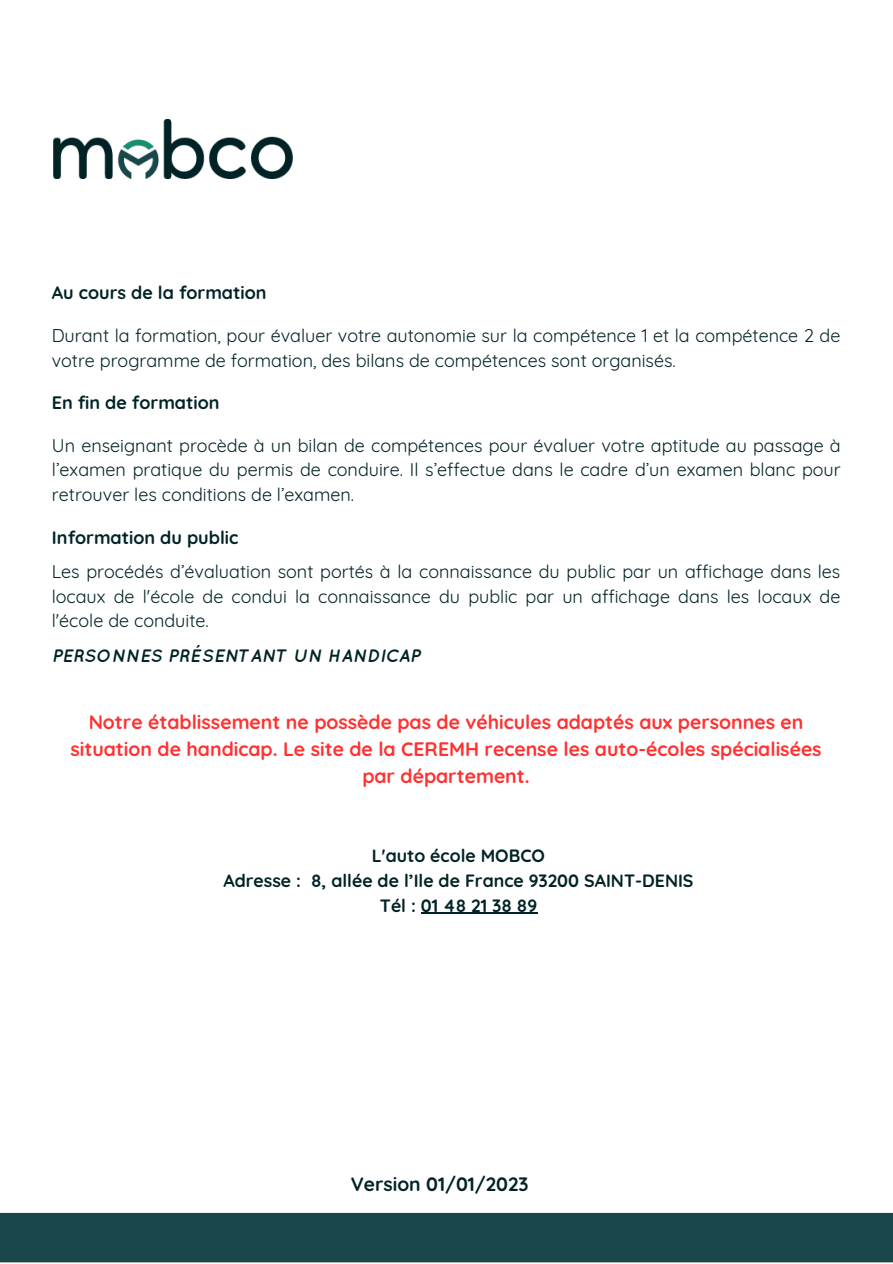
<style>
.page{position:relative;width:893px;height:1264px;background:#fff}
.page>*{position:absolute;margin:0;border:0;box-sizing:border-box;transform-origin:0 0}
.t1{font:700 19.5px/27px "Quicksand";color:#ff3131;text-align:center}
.t2{font:700 19.35px "Quicksand";color:#012326}
.t3{font:18px/24.8px "Quicksand";color:#012326;text-align:justify}
.t4{font:700 18px "Quicksand";color:#012326}
.t5{font:italic 700 18px "Quicksand";color:#012326}
.t6{font:700 17.7px "Quicksand";color:#012326}
</style>
<div class="page">
<div style="left:0;top:1212px;width:892px;height:50px;background:#1a4749"></div>
<hr style="left:421px;top:912px;width:116px;height:1px;background:#012326">
<img style="left:54px;top:119px;width:238px;height:60px">
<p class="t4" style="left:52px;top:281px;width:216px">Au cours de la formation</p>
<p class="t3" style="left:52px;top:323px;width:790px">Durant la formation, pour évaluer votre autonomie sur la compétence 1 et la compétence 2 de votre programme de formation, des bilans de compétences sont organisés.</p>
<p class="t4" style="left:52px;top:391px;width:169px">En fin de formation</p>
<p class="t3" style="left:52px;top:432px;width:790px">Un enseignant procède à un bilan de compétences pour évaluer votre aptitude au passage à l’examen pratique du permis de conduire. Il s’effectue dans le cadre d’un examen blanc pour retrouver les conditions de l’examen.</p>
<p class="t4" style="left:52px;top:525px;width:188px">Information du public</p>
<p class="t3" style="left:52px;top:558px;width:790px">Les procédés d’évaluation sont portés à la connaissance du public par un affichage dans les locaux de l'école de condui la connaissance du public par un affichage dans les locaux de l'école de conduite.</p>
<p class="t5" style="left:52px;top:645px;width:370px">PERSONNES PRÉSENTANT UN HANDICAP</p>
<p class="t1" style="left:70px;top:708px;width:752px">Notre établissement ne possède pas de véhicules adaptés aux personnes en situation de handicap. Le site de la CEREMH recense les auto-écoles spécialisées par département.</p>
<p class="t6" style="left:372px;top:844px;width:175px">L'auto école MOBCO</p>
<p class="t6" style="left:223px;top:869px;width:471px">Adresse : 8, allée de l’Ile de France 93200 SAINT-DENIS</p>
<p class="t6" style="left:380px;top:894px;width:159px">Tél : 01 48 21 38 89</p>
<p class="t2" style="left:351px;top:1171px;width:179px">Version 01/01/2023</p>
</div>
